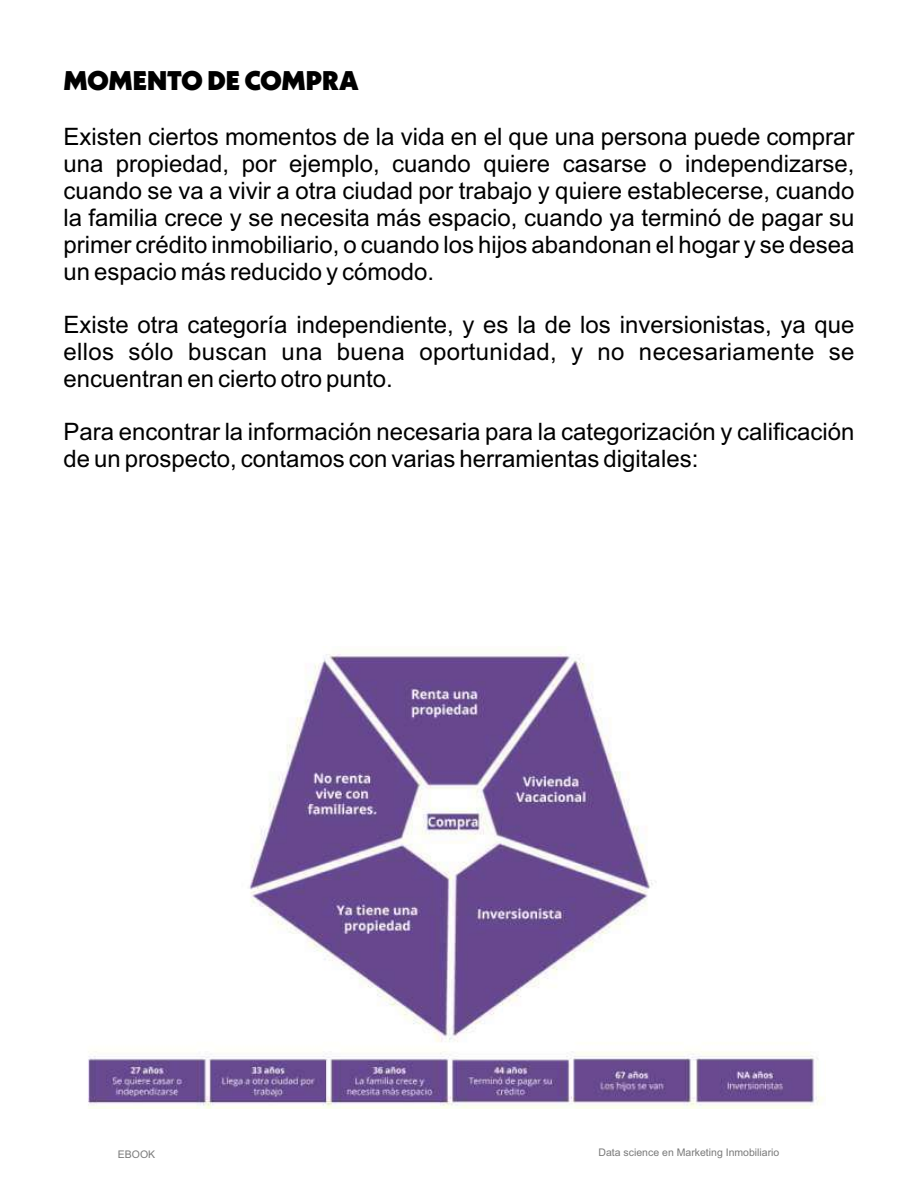
<style>
.page{position:relative;width:918px;height:1188px;background:#fff}
.page>*{position:absolute;margin:0;border:0;box-sizing:border-box;transform-origin:0 0}
.t1{font:900 27px "Neue Kabel";color:#000}
.t2{font:24px/26.8px "Arial";color:#000;text-align:justify}
.t3{font:10.5px "Arial";color:#7a7a7a}
</style>
<div class="page">
<img style="left:88px;top:647px;width:736px;height:462px">
<p class="t1" style="left:63px;top:69px;width:297px">MOMENTO DE COMPRA</p>
<p class="t2" style="left:63px;top:126px;width:793px">Existen ciertos momentos de la vida en el que una persona puede comprar una propiedad, por ejemplo, cuando quiere casarse o independizarse, cuando se va a vivir a otra ciudad por trabajo y quiere establecerse, cuando la familia crece y se necesita más espacio, cuando ya terminó de pagar su primer crédito inmobiliario, o cuando los hijos abandonan el hogar y se desea un espacio más reducido y cómodo.</p>
<p class="t2" style="left:63px;top:313px;width:793px">Existe otra categoría independiente, y es la de los inversionistas, ya que ellos sólo buscan una buena oportunidad, y no necesariamente se encuentran en cierto otro punto.</p>
<p class="t2" style="left:63px;top:421px;width:793px">Para encontrar la información necesaria para la categorización y calificación de un prospecto, contamos con varias herramientas digitales:</p>
<p class="t3" style="left:118px;top:1150px;width:39px">EBOOK</p>
<p class="t3" style="left:599px;top:1148px;width:182px">Data science en Marketing Inmobiliario</p>
</div>
